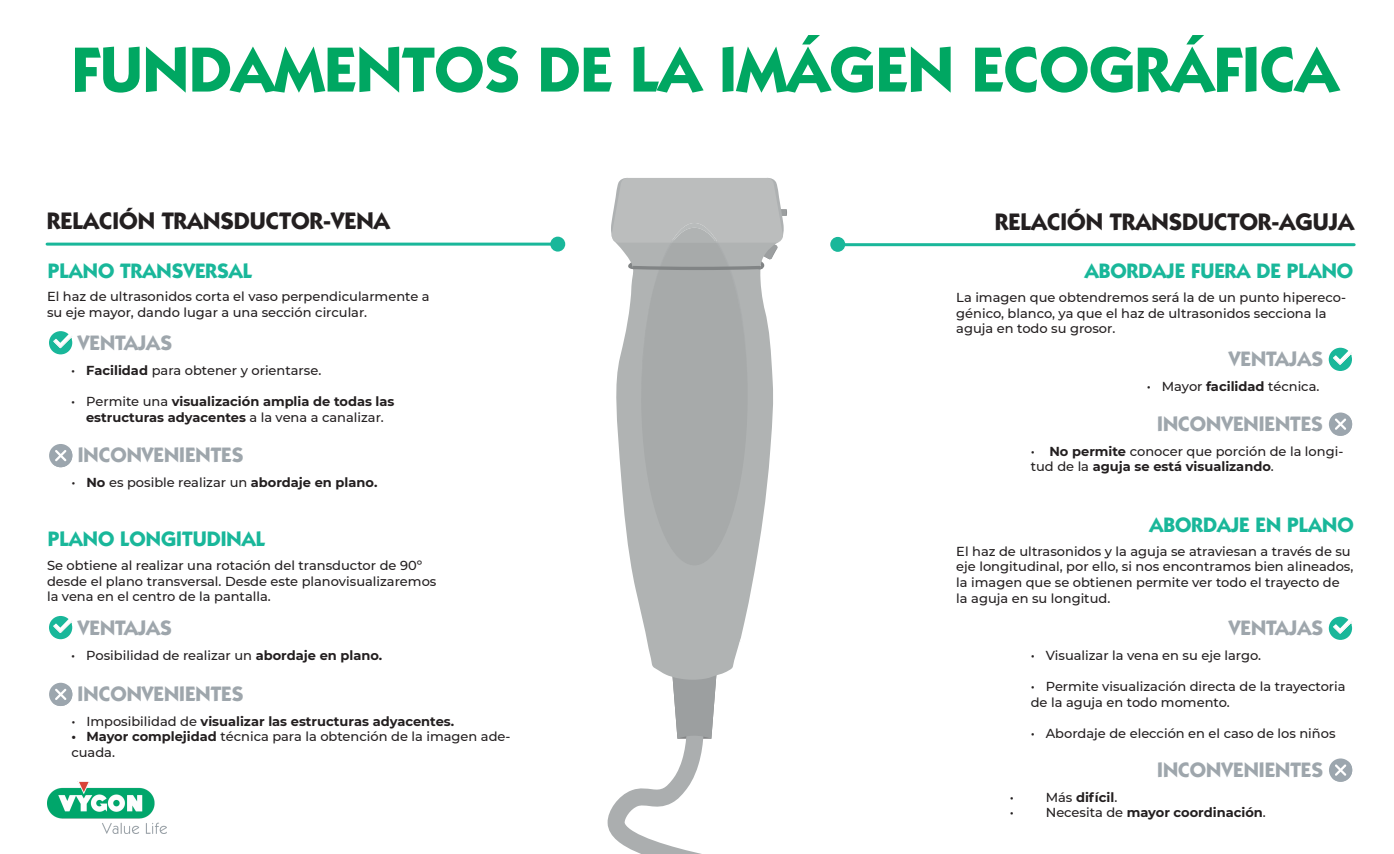
<style>
.page{position:relative;width:1394px;height:854px;background:#fff}
.page>*{position:absolute;margin:0;border:0;box-sizing:border-box;transform-origin:0 0}
.t1{font:700 64px "ITC Kabel Std";color:#00a762}
.t2{font:700 24px "ITC Kabel Std";color:#231f20}
.t3{font:700 21px "ITC Kabel Std";color:#9ea6ac}
.t4{font:700 21px "ITC Kabel Std";color:#19b79a}
.t5{font:500 13px/15.6px "Montserrat";color:#231f20}
.t6{font:700 13px/15.6px "Montserrat";color:#231f20;text-align:center}
.s1{font-weight:700}
.s2{font-weight:500}
</style>
<div class="page">
<svg style="left:607px;top:738px;width:105px;height:116px"></svg>
<svg style="left:672px;top:681px;width:44px;height:57px;background:#a7aaaa"></svg>
<svg style="left:631px;top:565px;width:125px;height:116px;fill:#b0b3b3"></svg>
<svg style="left:611px;top:178px;width:176px;height:387px"></svg>
<div style="left:550px;top:237px;width:15px;height:14px;background:#19b79a;border-radius:50%"></div>
<hr style="left:47px;top:242px;width:511px;height:3px;background:#19b79a">
<div style="left:49px;top:331px;width:23px;height:23px;background:#19b79a;border-radius:50%"></div>
<svg style="left:53px;top:333px;width:20px;height:15px"></svg>
<div style="left:49px;top:444px;width:23px;height:23px;background:#9ca6ae;border-radius:50%"></div>
<svg style="left:52px;top:446px;width:20px;height:21px"></svg>
<div style="left:49px;top:616px;width:23px;height:23px;background:#19b79a;border-radius:50%"></div>
<svg style="left:53px;top:618px;width:20px;height:15px"></svg>
<svg style="left:49px;top:682px;width:23px;height:24px"></svg>
<svg style="left:52px;top:685px;width:20px;height:21px"></svg>
<hr style="left:843px;top:243px;width:511px;height:3px;background:#19b79a">
<svg style="left:1328px;top:348px;width:23px;height:23px"></svg>
<svg style="left:1332px;top:350px;width:20px;height:15px"></svg>
<svg style="left:1328px;top:412px;width:24px;height:24px"></svg>
<svg style="left:1331px;top:415px;width:21px;height:21px"></svg>
<div style="left:830px;top:237px;width:15px;height:15px;background:#19b79a;border-radius:50%"></div>
<svg style="left:1328px;top:616px;width:23px;height:24px"></svg>
<svg style="left:1333px;top:619px;width:19px;height:14px"></svg>
<svg style="left:1328px;top:758px;width:24px;height:23px"></svg>
<svg style="left:1331px;top:761px;width:21px;height:20px"></svg>
<img style="left:47px;top:781px;width:119px;height:52px">
<h1 class="t1" style="left:72px;top:31px;width:1268px">FUNDAMENTOS DE LA IMÁGEN ECOGRÁFICA</h1>
<h2 class="t2" style="left:47px;top:206px;width:344px">RELACIÓN TRANSDUCTOR-VENA</h2>
<h3 class="t4" style="left:48px;top:258px;width:206px">PLANO TRANSVERSAL</h3>
<p class="t5" style="left:47px;top:288px;width:384px">El haz de ultrasonidos corta el vaso perpendicularmente a su eje mayor, dando lugar a una sección circular.</p>
<h3 class="t3" style="left:78px;top:330px;width:96px">VENTAJAS</h3>
<p class="t5" style="left:71px;top:362px;width:251px">• <span class="s1">Facilidad</span> para obtener y orientarse.</p>
<p class="t6" style="left:71px;top:393px;width:325px"><span class="s2">• Permite una</span> visualización amplia de todas las estructuras adyacentes <span class="s2">a la vena a canalizar.</span></p>
<h3 class="t3" style="left:78px;top:442px;width:167px">INCONVENIENTES</h3>
<p class="t5" style="left:71px;top:474px;width:307px">• <span class="s1">No</span> es posible realizar un <span class="s1">abordaje en plano.</span></p>
<h3 class="t4" style="left:48px;top:526px;width:219px">PLANO LONGITUDINAL</h3>
<p class="t5" style="left:47px;top:557px;width:391px">Se obtiene al realizar una rotación del transductor de 90º desde el plano transversal. Desde este planovisualizaremos la vena en el centro de la pantalla.</p>
<h3 class="t3" style="left:78px;top:615px;width:96px">VENTAJAS</h3>
<p class="t5" style="left:71px;top:646px;width:312px">• Posibilidad de realizar un <span class="s1">abordaje en plano.</span></p>
<h3 class="t3" style="left:78px;top:681px;width:167px">INCONVENIENTES</h3>
<p class="t6" style="left:71px;top:712px;width:384px"><span class="s2">• Imposibilidad de</span> visualizar las estructuras adyacentes.</p>
<p class="t5" style="left:71px;top:728px;width:440px"><span class="s1">• Mayor complejidad</span> técnica para la obtención de la imagen ade&shy;cuada.</p>
<h2 class="t2" style="left:995px;top:207px;width:360px">RELACIÓN TRANSDUCTOR-AGUJA</h2>
<h3 class="t4" style="left:1084px;top:258px;width:270px">ABORDAJE FUERA DE PLANO</h3>
<p class="t5" style="left:956px;top:289px;width:391px">La imagen que obtendremos será la de un punto hipereco&shy;génico, blanco, ya que el haz de ultrasonidos secciona la aguja en todo su grosor.</p>
<h3 class="t3" style="left:1228px;top:346px;width:96px">VENTAJAS</h3>
<p class="t5" style="left:1146px;top:378px;width:174px">• Mayor <span class="s1">facilidad</span> técnica.</p>
<h3 class="t3" style="left:1157px;top:411px;width:167px">INCONVENIENTES</h3>
<p class="t5" style="left:1030px;top:442px;width:314px">• <span class="s1">No permite</span> conocer que porción de la longi&shy;tud de la <span class="s1">aguja se está visualizando</span>.</p>
<h3 class="t4" style="left:1149px;top:512px;width:206px">ABORDAJE EN PLANO</h3>
<p class="t5" style="left:956px;top:542px;width:398px">El haz de ultrasonidos y la aguja se atraviesan a través de su eje longitudinal, por ello, si nos encontramos bien alineados, la imagen que se obtienen permite ver todo el trayecto de la aguja en su longitud.</p>
<h3 class="t3" style="left:1228px;top:615px;width:96px">VENTAJAS</h3>
<p class="t5" style="left:1030px;top:647px;width:232px">• Visualizar la vena en su eje largo.</p>
<p class="t5" style="left:1030px;top:678px;width:316px">• Permite visualización directa de la trayectoria de la aguja en todo momento.</p>
<p class="t5" style="left:1030px;top:725px;width:306px">• Abordaje de elección en el caso de los niños</p>
<h3 class="t3" style="left:1157px;top:757px;width:167px">INCONVENIENTES</h3>
<p class="t5" style="left:1009px;top:788px;width:6px">•</p>
<p class="t6" style="left:1045px;top:788px;width:73px"><span class="s2">Más</span> difícil<span class="s2">.</span></p>
<p class="t5" style="left:1009px;top:804px;width:6px">•</p>
<p class="t6" style="left:1045px;top:804px;width:221px"><span class="s2">Necesita de</span> mayor coordinación<span class="s2">.</span></p>
</div>
